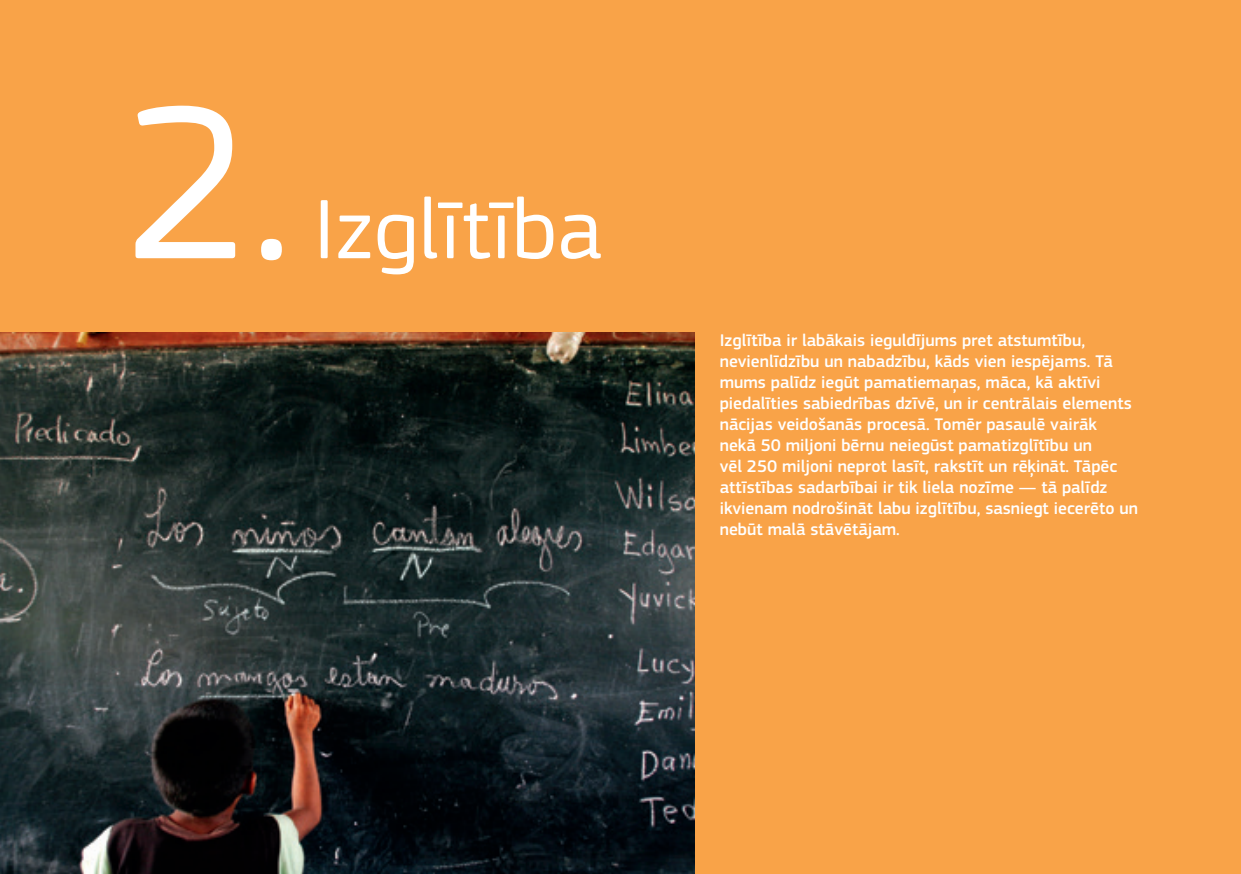
<style>
.page{position:relative;width:1241px;height:874px;background:#fff}
.page>*{position:absolute;margin:0;border:0;box-sizing:border-box;transform-origin:0 0}
.t1{font:227.5px "EC Square Sans Pro";color:#fff}
.t2{font:87.5px "EC Square Sans Pro";color:#fff}
.body_medium_white_fl{font:500 17.5px/21px "EC Square Sans Pro";color:#fff}
</style>
<div class="page">
<div style="left:0;top:0;width:1240px;height:873px;background:#f9a348"></div>
<img style="left:0;top:332px;width:694px;height:541px">
<p class="t1" style="left:124px;top:50px;width:170px">2.</p>
<p class="t2" style="left:313px;top:178px;width:290px">Izglītība</p>
<p class="body_medium_white_fl" style="left:719px;top:330px;width:420px">Izglītība ir labākais ieguldījums pret atstumtību, nevienlīdzību un nabadzību, kāds vien iespējams. Tā mums palīdz iegūt pamatiemaņas, māca, kā aktīvi piedalīties sabiedrības dzīvē, un ir centrālais elements nācijas veidošanās procesā. Tomēr pasaulē vairāk<br>nekā 50 miljoni bērnu neiegūst pamatizglītību un<br>vēl 250 miljoni neprot lasīt, rakstīt un rēķināt. Tāpēc attīstības sadarbībai ir tik liela nozīme — tā palīdz ikvienam nodrošināt labu izglītību, sasniegt iecerēto un nebūt malā stāvētājam.</p>
</div>
